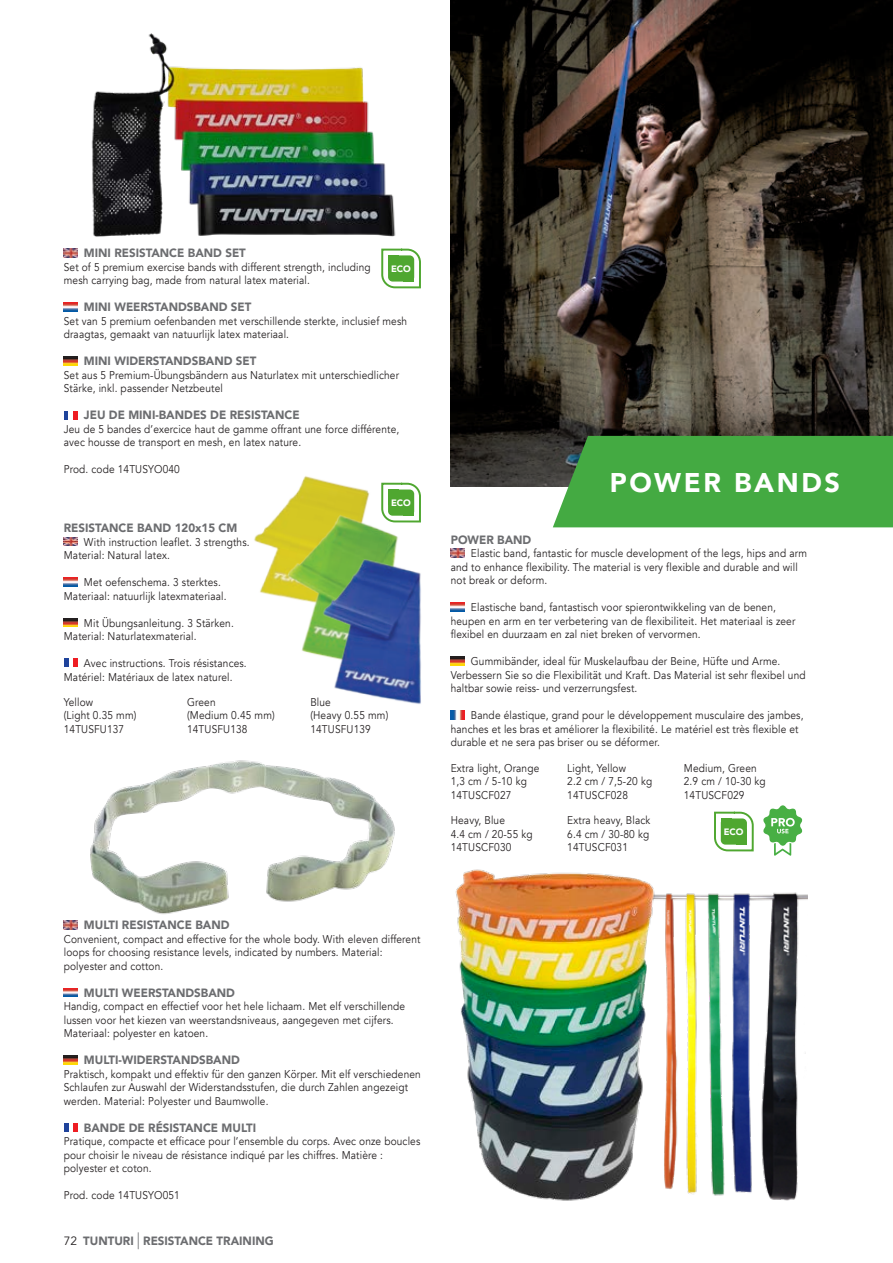
<style>
.page{position:relative;width:893px;height:1263px;background:#fff}
.page>*{position:absolute;margin:0;border:0;box-sizing:border-box;transform-origin:0 0}
.t1{font:900 27px "Avenir";letter-spacing:.095em;color:#fff}
.t2{font:900 12px "Avenir";color:#6c6d70;scale:.96 1}
.t3{font:11.25px/13.5px "Avenir";letter-spacing:.015em;color:#231f20;scale:.9 1}
.t4{font:900 9.3px "Avenir LT";color:#fff}
.s1{font-weight:400;color:#231f20}
.s2{font-weight:400;font-size:16.8px}
</style>
<div class="page">
<img style="left:91px;top:33px;width:305px;height:204px">
<img style="left:451px;top:0;width:442px;height:487px">
<img style="left:64px;top:249px;width:14px;height:8px">
<img style="left:64px;top:303px;width:14px;height:8px">
<img style="left:64px;top:357px;width:14px;height:8px">
<svg style="left:64px;top:411px;width:4px;height:8px"></svg>
<div style="left:73px;top:411px;width:5px;height:8px;background:#ee1d23"></div>
<img style="left:660px;top:892px;width:147px;height:309px">
<img style="left:455px;top:869px;width:205px;height:332px">
<img style="left:451px;top:549px;width:14px;height:8px">
<img style="left:451px;top:603px;width:14px;height:8px">
<img style="left:451px;top:657px;width:14px;height:8px">
<img style="left:451px;top:711px;width:14px;height:8px">
<svg style="left:714px;top:812px;width:40px;height:39px"></svg>
<div style="left:721px;top:818px;width:26px;height:27px;background:#4fa730;border-radius:5px"></div>
<div style="left:721px;top:818px;width:10px;height:16px;background:#4fa730"></div>
<div style="left:736px;top:829px;width:11px;height:16px;background:#4fa730"></div>
<svg style="left:381px;top:249px;width:40px;height:39px"></svg>
<div style="left:388px;top:255px;width:26px;height:27px;background:#4fa730;border-radius:5px"></div>
<div style="left:388px;top:255px;width:10px;height:16px;background:#4fa730"></div>
<div style="left:404px;top:266px;width:10px;height:16px;background:#4fa730"></div>
<img style="left:64px;top:537px;width:14px;height:9px">
<img style="left:64px;top:577px;width:14px;height:9px">
<img style="left:64px;top:618px;width:14px;height:9px">
<div style="left:64px;top:658px;width:5px;height:9px;background:#1f439b"></div>
<svg style="left:74px;top:658px;width:4px;height:9px"></svg>
<img style="left:254px;top:476px;width:129px;height:119px">
<img style="left:269px;top:502px;width:152px;height:153px">
<img style="left:318px;top:554px;width:103px;height:150px">
<svg style="left:381px;top:483px;width:40px;height:39px"></svg>
<div style="left:388px;top:489px;width:26px;height:27px;background:#4fa730;border-radius:5px"></div>
<div style="left:388px;top:489px;width:10px;height:16px;background:#4fa730"></div>
<div style="left:404px;top:501px;width:10px;height:15px;background:#4fa730"></div>
<img style="left:64px;top:920px;width:14px;height:9px">
<img style="left:64px;top:988px;width:14px;height:9px">
<img style="left:64px;top:1055px;width:14px;height:9px">
<div style="left:64px;top:1123px;width:5px;height:9px;background:#1f439b"></div>
<svg style="left:74px;top:1123px;width:4px;height:9px"></svg>
<img style="left:75px;top:760px;width:320px;height:162px">
<div style="left:553px;top:436px;width:340px;height:91px;background:#44aa42"></div>
<svg style="left:763px;top:805px;width:39px;height:51px"></svg>
<p class="t2" style="left:84px;top:243px;width:170px">MINI RESISTANCE BAND SET</p>
<p class="t3" style="left:64px;top:260px;width:343px">Set of 5 premium exercise bands with different strength, including mesh carrying bag, made from natural latex material.</p>
<p class="t2" style="left:84px;top:297px;width:176px">MINI WEERSTANDSBAND SET</p>
<p class="t3" style="left:64px;top:314px;width:383px">Set van 5 premium oefenbanden met verschillende sterkte, inclusief mesh draagtas, gemaakt van natuurlijk latex materiaal.</p>
<p class="t2" style="left:84px;top:351px;width:181px">MINI WIDERSTANDSBAND SET</p>
<p class="t3" style="left:64px;top:368px;width:374px">Set aus 5 Premium-Übungsbändern aus Naturlatex mit unterschiedlicher<br>Stärke, inkl. passender Netzbeutel</p>
<p class="t2" style="left:84px;top:405px;width:226px">JEU DE MINI-BANDES DE RESISTANCE</p>
<p class="t3" style="left:64px;top:422px;width:374px">Jeu de 5 bandes d’exercice haut de gamme offrant une force différente, avec housse de transport en mesh, en latex nature.</p>
<p class="t3" style="left:64px;top:463px;width:131px">Prod. code 14TUSYO040</p>
<p class="t4" style="left:391px;top:263px;width:21px">ECO</p>
<p class="t2" style="left:64px;top:518px;width:182px">RESISTANCE BAND 120x15 CM</p>
<p class="t3" style="left:64px;top:535px;width:208px;text-indent:20px">With instruction leaflet. 3 strengths.<br>Material: Natural latex.</p>
<p class="t3" style="left:64px;top:576px;width:183px;text-indent:20px">Met oefenschema. 3 sterktes.<br>Materiaal: natuurlijk latexmateriaal.</p>
<p class="t3" style="left:64px;top:616px;width:190px;text-indent:20px">Mit Übungsanleitung. 3 Stärken.<br>Material: Naturlatexmaterial.</p>
<p class="t3" style="left:64px;top:657px;width:205px;text-indent:20px">Avec instructions. Trois résistances.<br>Matériel: Matériaux de latex naturel.</p>
<p class="t4" style="left:391px;top:497px;width:21px">ECO</p>
<p class="t3" style="left:64px;top:695px;width:82px">Yellow<br>(Light 0.35 mm)<br>14TUSFU137</p>
<p class="t3" style="left:187px;top:695px;width:99px">Green<br>(Medium 0.45 mm)<br>14TUSFU138</p>
<p class="t3" style="left:310px;top:695px;width:88px">Blue<br>(Heavy 0.55 mm)<br>14TUSFU139</p>
<p class="t2" style="left:84px;top:915px;width:153px">MULTI RESISTANCE BAND</p>
<p class="t3" style="left:64px;top:932px;width:398px">Convenient, compact and effective for the whole body. With eleven different loops for choosing resistance levels, indicated by numbers. Material: polyester and cotton.</p>
<p class="t2" style="left:84px;top:982px;width:159px">MULTI WEERSTANDSBAND</p>
<p class="t3" style="left:64px;top:1000px;width:381px">Handig, compact en effectief voor het hele lichaam. Met elf verschillende lussen voor het kiezen van weerstandsniveaus, aangegeven met cijfers.<br>Materiaal: polyester en katoen.</p>
<p class="t2" style="left:84px;top:1050px;width:164px">MULTI-WIDERSTANDSBAND</p>
<p class="t3" style="left:64px;top:1067px;width:398px">Praktisch, kompakt und effektiv für den ganzen Körper. Mit elf verschiedenen<br>Schlaufen zur Auswahl der Widerstandsstufen, die durch Zahlen angezeigt werden. Material: Polyester und Baumwolle.</p>
<p class="t2" style="left:84px;top:1117px;width:181px">BANDE DE RÉSISTANCE MULTI</p>
<p class="t3" style="left:64px;top:1135px;width:398px">Pratique, compacte et efficace pour l’ensemble du corps. Avec onze boucles pour choisir le niveau de résistance indiqué par les chiffres. Matière : polyester et coton.</p>
<p class="t3" style="left:64px;top:1189px;width:131px">Prod. code 14TUSYO051</p>
<p class="t2" style="left:64px;top:1231px;width:220px"><span class="s1">72</span> TUNTURI <span class="s2">|</span> RESISTANCE TRAINING</p>
<h1 class="t1" style="left:610px;top:459px;width:232px">POWER BANDS</h1>
<p class="t2" style="left:451px;top:529px;width:85px">POWER BAND</p>
<p class="t3" style="left:451px;top:547px;width:397px;text-indent:20px">Elastic band, fantastic for muscle development of the legs, hips and arm and to enhance flexibility. The material is very flexible and durable and will not break or deform.</p>
<p class="t3" style="left:451px;top:601px;width:384px;text-indent:20px">Elastische band, fantastisch voor spierontwikkeling van de benen, heupen en arm en ter verbetering van de flexibiliteit. Het materiaal is zeer flexibel en duurzaam en zal niet breken of vervormen.</p>
<p class="t3" style="left:451px;top:655px;width:396px;text-indent:20px">Gummibänder, ideal für Muskelaufbau der Beine, Hüfte und Arme.<br>Verbessern Sie so die Flexibilität und Kraft. Das Material ist sehr flexibel und haltbar sowie reiss- und verzerrungsfest.</p>
<p class="t3" style="left:451px;top:709px;width:393px;text-indent:20px">Bande élastique, grand pour le développement musculaire des jambes, hanches et les bras et améliorer la flexibilité. Le matériel est très flexible et durable et ne sera pas briser ou se déformer.</p>
<p class="t3" style="left:451px;top:761px;width:100px">Extra light, Orange<br>1,3 cm / 5-10 kg<br>14TUSCF027</p>
<p class="t3" style="left:567px;top:761px;width:96px">Light, Yellow<br>2.2 cm / 7,5-20 kg<br>14TUSCF028</p>
<p class="t3" style="left:684px;top:761px;width:93px">Medium, Green<br>2.9 cm / 10-30 kg<br>14TUSCF029</p>
<p class="t3" style="left:451px;top:814px;width:93px">Heavy, Blue<br>4.4 cm / 20-55 kg<br>14TUSCF030</p>
<p class="t3" style="left:567px;top:814px;width:94px;text-align:justify">Extra heavy, Black 6.4 cm / 30-80 kg 14TUSCF031</p>
<p class="t4" style="left:724px;top:826px;width:21px">ECO</p>
</div>
